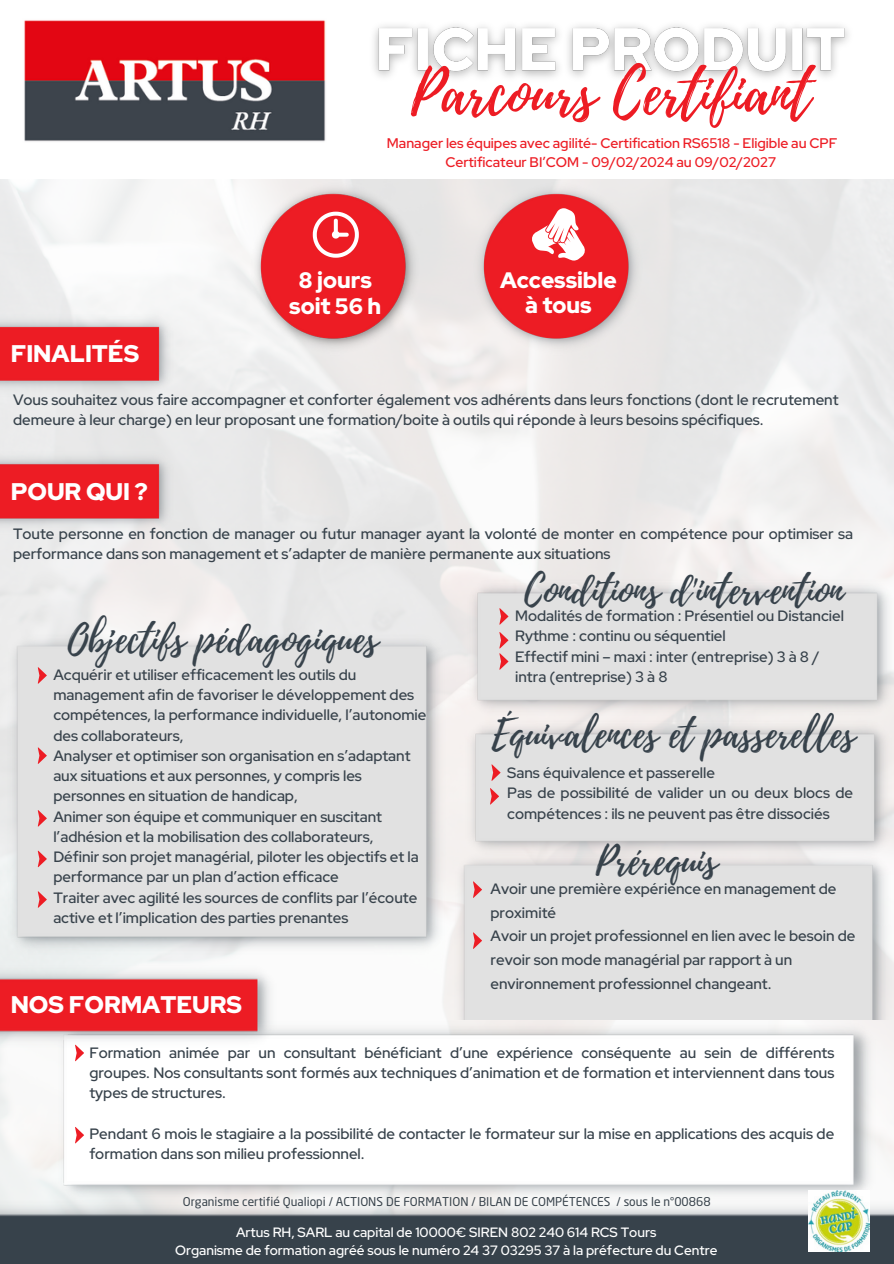
<style>
.page{position:relative;width:894px;height:1264px;background:#fff}
.page>*{position:absolute;margin:0;border:0;box-sizing:border-box;transform-origin:0 0}
.t1{font:60.6px "Playlist Script";color:#ed1c24}
.t2{font:38.85px "Playlist Script";color:#37424b}
.t3{font:900 24px "Red Hat Display";color:#fff}
.t4{font:900 22.35px/25.3px "Red Hat Display";color:#fff;text-align:center}
.t5{font:500 15px/20.2px "Red Hat Display";color:#37424b}
.t6{font:500 13.95px/19.2px "Red Hat Display";color:#ed1c24;text-align:center}
.t7{font:500 13.5px/18px "Red Hat Display";color:#fff;text-align:center}
.t8{font:12px "Neo Sans Pro";color:#37424b}
</style>
<div class="page">
<img style="left:0;top:1198px;width:893px;height:65px">
<img style="left:56px;top:1019px;width:819px;height:182px">
<img style="left:808px;top:1190px;width:61px;height:61px">
<svg style="left:75px;top:1048px;width:9px;height:13px"></svg>
<svg style="left:75px;top:1126px;width:9px;height:17px"></svg>
<img style="left:0;top:963px;width:276px;height:85px">
<img style="left:250px;top:180px;width:171px;height:176px">
<img style="left:472px;top:180px;width:171px;height:176px">
<svg style="left:313px;top:212px;width:46px;height:46px"></svg>
<svg style="left:530px;top:208px;width:55px;height:52px"></svg>
<img style="left:24px;top:20px;width:302px;height:122px">
<img style="left:374px;top:25px;width:474px;height:53px">
<img style="left:0;top:311px;width:175px;height:86px">
<img style="left:0;top:449px;width:175px;height:85px">
<img style="left:5px;top:631px;width:442px;height:324px">
<svg style="left:38px;top:667px;width:9px;height:16px"></svg>
<svg style="left:38px;top:810px;width:9px;height:16px"></svg>
<img style="left:467px;top:576px;width:426px;height:141px">
<svg style="left:499px;top:608px;width:9px;height:16px"></svg>
<svg style="left:499px;top:632px;width:9px;height:37px"></svg>
<img style="left:465px;top:717px;width:426px;height:133px">
<img style="left:451px;top:850px;width:442px;height:169px">
<svg style="left:473px;top:881px;width:9px;height:16px"></svg>
<svg style="left:491px;top:764px;width:9px;height:16px"></svg>
<svg style="left:473px;top:932px;width:9px;height:16px"></svg>
<svg style="left:38px;top:850px;width:9px;height:17px"></svg>
<svg style="left:38px;top:891px;width:9px;height:16px"></svg>
<svg style="left:38px;top:747px;width:9px;height:17px"></svg>
<svg style="left:490px;top:788px;width:9px;height:16px"></svg>
<h6 class="t1" style="left:411px;top:50px;width:401px">Parcours Certifiant</h6>
<h3 class="t6" style="left:387px;top:133px;width:452px">Manager les équipes avec agilité- Certification RS6518 - Eligible au CPF<br>Certificateur BI’COM - 09/02/2024 au 09/02/2027</h3>
<p class="t3" style="left:11px;top:337px;width:130px">FINALITÉS</p>
<p class="t4" style="left:289px;top:267px;width:93px">8 jours soit 56 h</p>
<p class="t4" style="left:500px;top:267px;width:118px">Accessible à tous</p>
<h6 class="t5" style="left:13px;top:390px;width:826px">Vous souhaitez vous faire accompagner et conforter également vos adhérents dans leurs fonctions (dont le recrutement demeure à leur charge) en leur proposant une formation/boite à outils qui réponde à leurs besoins spécifiques.</h6>
<p class="t3" style="left:11px;top:475px;width:138px">POUR QUI ?</p>
<p class="t5" style="left:13px;top:523px;width:841px">Toute personne en fonction de manager ou futur manager ayant la volonté de monter en compétence pour optimiser sa performance dans son management et s’adapter de manière permanente aux situations</p>
<p class="t2" style="left:68px;top:611px;width:311px">Objectifs pédagogiques</p>
<p class="t5" style="left:53px;top:664px;width:374px">Acquérir et utiliser efficacement les outils du management afin de favoriser le développement des compétences, la performance individuelle, l’autonomie des collaborateurs,<br>Analyser et optimiser son organisation en s’adaptant aux situations et aux personnes, y compris les personnes en situation de handicap,<br>Animer son équipe et communiquer en suscitant l’adhésion et la mobilisation des collaborateurs,<br>Définir son projet managérial, piloter les objectifs et la performance par un plan d’action efficace<br>Traiter avec agilité les sources de conflits par l’écoute active et l’implication des parties prenantes</p>
<p class="t2" style="left:524px;top:562px;width:320px">Conditions d'intervention</p>
<p class="t5" style="left:515px;top:605px;width:330px">Modalités de formation : Présentiel ou Distanciel Rythme : continu ou séquentiel<br>Effectif mini – maxi : inter (entreprise) 3 à 8 / intra (entreprise) 3 à 8</p>
<h3 class="t2" style="left:491px;top:706px;width:365px">Équivalences et passerelles</h3>
<h6 class="t5" style="left:507px;top:762px;width:347px">Sans équivalence et passerelle<br>Pas de possibilité de valider un ou deux blocs de compétences : ils ne peuvent pas être dissociés</h6>
<p class="t2" style="left:595px;top:833px;width:123px">Prérequis</p>
<p class="t5" style="left:490px;top:876px;width:366px;line-height:23.7px">Avoir une première expérience en management de proximité<br>Avoir un projet professionnel en lien avec le besoin de revoir son mode managérial par rapport à un environnement professionnel changeant.</p>
<p class="t3" style="left:11px;top:988px;width:233px">NOS FORMATEURS</p>
<h4 class="t5" style="left:89px;top:1042px;width:746px;text-align:justify">Formation animée par un consultant bénéficiant d’une expérience conséquente au sein de différents groupes. Nos consultants sont formés aux techniques d’animation et de formation et interviennent dans tous types de structures.</h4>
<h6 class="t5" style="left:89px;top:1123px;width:746px">Pendant 6 mois le stagiaire a la possibilité de contacter le formateur sur la mise en applications des acquis de formation dans son milieu professionnel.</h6>
<p class="t8" style="left:183px;top:1196px;width:529px">Organisme certifié Qualiopi / ACTIONS DE FORMATION / BILAN DE COMPÉTENCES / sous le n°00868</p>
<h5 class="t7" style="left:175px;top:1222px;width:543px">Artus RH, SARL au capital de 10000€ SIREN 802 240 614 RCS Tours<br>Organisme de formation agréé sous le numéro 24 37 03295 37 à la préfecture du Centre</h5>
</div>
